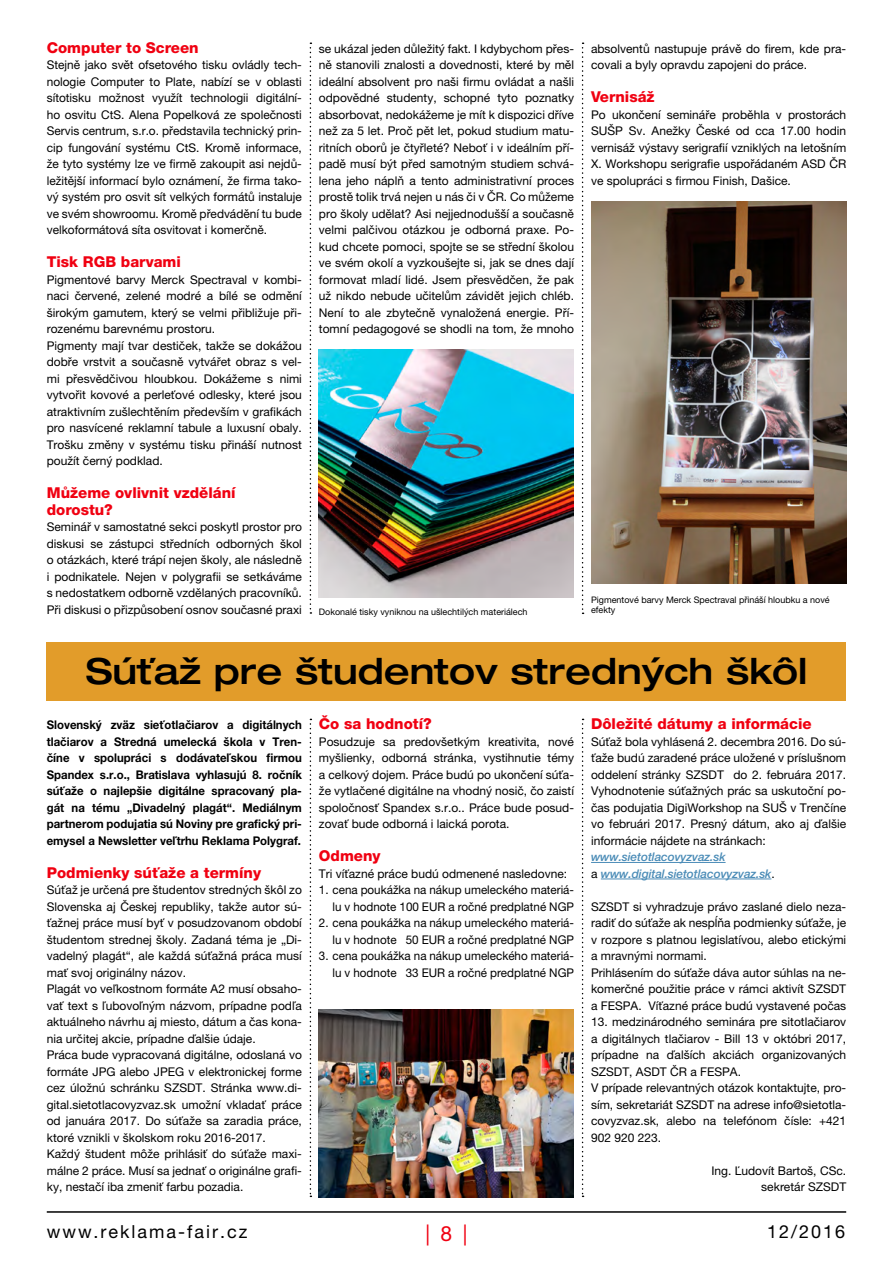
<style>
.page{position:relative;width:893px;height:1263px;background:#fff}
.page>*{position:absolute;margin:0;border:0;box-sizing:border-box;transform-origin:0 0}
.t1{font:500 expanded 36px "Helvetica Neue LT Pro";color:#000}
.t2{font:21px "Helvetica Neue LT Pro";color:#f00011}
.t3{font:18px "Helvetica Neue LT Pro";letter-spacing:.11em;color:#000}
.t4{font:800 15px/16.5px "Helvetica Neue LT Pro";color:#f00011}
.t5{font:12px/16.5px "Helvetica Neue LT Pro";color:#000;text-align:justify}
.t6{font:700 12px/16.5px "Helvetica Neue LT Pro";color:#000;text-align:justify;scale:.95 1}
.t7{font:italic 500 12px/16.5px "Helvetica Neue LT Pro";letter-spacing:-.01em;color:#4b8cb7}
.t8{font:9px/10.5px "Helvetica Neue LT Pro";color:#000}
.s1{font-weight:400;font-style:normal;color:#000}
</style>
<div class="page">
<hr style="left:47px;top:1211px;width:799px;height:2px;background:#000">
<svg style="left:582px;top:43px;width:2px;height:571px"></svg>
<svg style="left:582px;top:719px;width:2px;height:478px"></svg>
<svg style="left:310px;top:43px;width:1px;height:571px"></svg>
<svg style="left:310px;top:719px;width:1px;height:478px"></svg>
<img style="left:319px;top:350px;width:254px;height:247px">
<img style="left:591px;top:201px;width:255px;height:383px">
<img style="left:319px;top:1010px;width:254px;height:187px">
<div style="left:47px;top:642px;width:799px;height:58px;background:#e29c2a"></div>
<hr style="left:591px;top:862px;width:135px;height:1px;background:#4b8cb7">
<hr style="left:601px;top:879px;width:170px;height:1px;background:#4b8cb7">
<p class="t4" style="left:47px;top:39px;width:153px">Computer to Screen</p>
<p class="t5" style="left:47px;top:56px;width:257px">Stejně jako svět ofsetového tisku ovládly tech&shy;nologie Computer to Plate, nabízí se v oblasti sítotisku možnost využít technologii digitální&shy;ho osvitu CtS. Alena Popelková ze společnosti Servis centrum, s.r.o. představila technický prin&shy;cip fungování systému CtS. Kromě informace, že tyto systémy lze ve firmě zakoupit asi nejdů&shy;ležitější informací bylo oznámení, že firma tako&shy;vý systém pro osvit sít velkých formátů instaluje ve svém showroomu. Kromě předvádění tu bude velkoformátová síta osvitovat i komerčně.</p>
<p class="t4" style="left:47px;top:254px;width:136px">Tisk RGB barvami</p>
<p class="t5" style="left:47px;top:271px;width:257px;text-align:left">Pigmentové barvy Merck Spectraval v kombi&shy;naci červené, zelené modré a bílé se odmění širokým gamutem, který se velmi přibližuje při&shy;rozenému barevnému prostoru.<br>Pigmenty mají tvar destiček, takže se dokážou dobře vrstvit a současně vytvářet obraz s vel&shy;mi přesvědčivou hloubkou. Dokážeme s nimi vytvořit kovové a perleťové odlesky, které jsou atraktivním zušlechtěním především v grafikách pro nasvícené reklamní tabule a luxusní obaly.<br>Trošku změny v systému tisku přináší nutnost použít černý podklad.</p>
<p class="t4" style="left:47px;top:485px;width:190px">Můžeme ovlivnit vzdělání dorostu?</p>
<p class="t5" style="left:47px;top:518px;width:257px">Seminář v samostatné sekci poskytl prostor pro diskusi se zástupci středních odborných škol o otázkách, které trápí nejen školy, ale následně i podnikatele. Nejen v polygrafii se setkáváme s nedostatkem odborně vzdělaných pracovníků.<br>Při diskusi o přizpůsobení osnov současné praxi</p>
<p class="t5" style="left:319px;top:40px;width:257px">se ukázal jeden důležitý fakt. I kdybychom přes&shy;ně stanovili znalosti a dovednosti, které by měl ideální absolvent pro naši firmu ovládat a našli odpovědné studenty, schopné tyto poznatky absorbovat, nedokážeme je mít k dispozici dříve než za 5 let. Proč pět let, pokud studium matu&shy;ritních oborů je čtyřleté? Neboť i v ideálním pří&shy;padě musí být před samotným studiem schvá&shy;lena jeho náplň a tento administrativní proces prostě tolik trvá nejen u nás či v ČR. Co můžeme pro školy udělat? Asi nejjednodušší a současně velmi palčivou otázkou je odborná praxe. Po&shy;kud chcete pomoci, spojte se se střední školou ve svém okolí a vyzkoušejte si, jak se dnes dají formovat mladí lidé. Jsem přesvědčen, že pak už nikdo nebude učitelům závidět jejich chléb.<br>Není to ale zbytečně vynaložená energie. Pří&shy;tomní pedagogové se shodli na tom, že mnoho</p>
<p class="t5" style="left:591px;top:40px;width:257px">absolventů nastupuje právě do firem, kde pra&shy;covali a byly opravdu zapojeni do práce.</p>
<p class="t4" style="left:591px;top:89px;width:65px">Vernisáž</p>
<p class="t5" style="left:591px;top:106px;width:257px">Po ukončení semináře proběhla v prostorách SUŠP Sv. Anežky České od cca 17.00 hodin vernisáž výstavy serigrafií vzniklých na letošním X. Workshopu serigrafie uspořádaném ASD ČR ve spolupráci s firmou Finish, Dašice.</p>
<p class="t8" style="left:319px;top:606px;width:210px">Dokonalé tisky vyniknou na ušlechtilých materiálech</p>
<p class="t8" style="left:591px;top:594px;width:240px">Pigmentové barvy Merck Spectraval přináší hloubku a nové efekty</p>
<h1 class="t1" style="left:86px;top:649px;width:723px">Súťaž pre študentov stredných škôl</h1>
<p class="t4" style="left:319px;top:716px;width:114px">Čo sa hodnotí?</p>
<p class="t5" style="left:319px;top:733px;width:257px">Posudzuje sa predovšetkým kreativita, nové myšlienky, odborná stránka, vystihnutie témy a celkový dojem. Práce budú po ukončení súťa&shy;že vytlačené digitálne na vhodný nosič, čo zaistí spoločnosť Spandex s.r.o.. Práce bude posud&shy;zovať bude odborná i laická porota.</p>
<p class="t4" style="left:319px;top:848px;width:63px">Odmeny</p>
<p class="t5" style="left:319px;top:865px;width:250px">Tri víťazné práce budú odmenené nasledovne:</p>
<p class="t5" style="left:319px;top:881px;width:257px;text-align:right">1. cena poukážka na nákup umeleckého materiá&shy;lu v hodnote 100 EUR a ročné predplatné NGP</p>
<p class="t5" style="left:319px;top:914px;width:257px;text-align:right">2. cena poukážka na nákup umeleckého materiá&shy;lu v hodnote 50 EUR a ročné predplatné NGP</p>
<p class="t5" style="left:319px;top:947px;width:257px;text-align:right">3. cena poukážka na nákup umeleckého materiá&shy;lu v hodnote 33 EUR a ročné predplatné NGP</p>
<p class="t4" style="left:591px;top:716px;width:222px">Dôležité dátumy a informácie</p>
<p class="t5" style="left:591px;top:733px;width:257px">Súťaž bola vyhlásená 2. decembra 2016. Do sú&shy;ťaže budú zaradené práce uložené v príslušnom oddelení stránky SZSDT do 2. februára 2017.<br>Vyhodnotenie súťažných prác sa uskutoční po&shy;čas podujatia DigiWorkshop na SUŠ v Trenčíne vo februári 2017. Presný dátum, ako aj ďalšie informácie nájdete na stránkach:</p>
<p class="t7" style="left:591px;top:849px;width:185px">www.sietotlacovyzvaz.sk<br><span class="s1">a</span> www.digital.sietotlacovyzvaz.sk<span class="s1">.</span></p>
<p class="t5" style="left:591px;top:898px;width:257px;text-align:left">SZSDT si vyhradzuje právo zaslané dielo neza&shy;radiť do súťaže ak nespĺňa podmienky súťaže, je v rozpore s platnou legislatívou, alebo etickými a mravnými normami.<br>Prihlásením do súťaže dáva autor súhlas na ne&shy;komerčné použitie práce v rámci aktivít SZSDT a FESPA. Víťazné práce budú vystavené počas</p>
<p class="t5" style="left:591px;top:1013px;width:257px;text-align:left">13. medzinárodného seminára pre sitotlačiarov a digitálnych tlačiarov - Bill 13 v októbri 2017, prípadne na ďalších akciách organizovaných SZSDT, ASDT ČR a FESPA.<br>V prípade relevantných otázok kontaktujte, pro&shy;sím, sekretariát SZSDT na adrese info@sietotla&shy;covyzvaz.sk, alebo na telefónom čísle: +421<br>902 920 223.</p>
<p class="t5" style="left:711px;top:1162px;width:136px;text-align:right">Ing. Ľudovít Bartoš, CSc. sekretár SZSDT</p>
<p class="t6" style="left:47px;top:716px;width:270px">Slovenský zväz sieťotlačiarov a digitálnych tlačiarov a Stredná umelecká škola v Tren&shy;číne v spolupráci s dodávateľskou firmou Spandex s.r.o., Bratislava vyhlasujú 8. ročník súťaže o najlepšie digitálne spracovaný pla&shy;gát na tému „Divadelný plagát“. Mediálnym partnerom podujatia sú Noviny pre grafický pri&shy;emysel a Newsletter veľtrhu Reklama Polygraf.</p>
<p class="t4" style="left:47px;top:864px;width:216px">Podmienky súťaže a termíny</p>
<p class="t5" style="left:47px;top:881px;width:257px;text-align:left">Súťaž je určená pre študentov stredných škôl zo Slovenska aj Českej republiky, takže autor sú&shy;ťažnej práce musí byť v posudzovanom období študentom strednej školy. Zadaná téma je „Di&shy;vadelný plagát“, ale každá súťažná práca musí mať svoj originálny názov.<br>Plagát vo veľkostnom formáte A2 musí obsaho&shy;vať text s ľubovoľným názvom, prípadne podľa aktuálneho návrhu aj miesto, dátum a čas kona&shy;nia určitej akcie, prípadne ďalšie údaje.<br>Práca bude vypracovaná digitálne, odoslaná vo formáte JPG alebo JPEG v elektronickej forme cez úložnú schránku SZSDT. Stránka www.di&shy;gital.sietotlacovyzvaz.sk umožní vkladať práce od januára 2017. Do súťaže sa zaradia práce, ktoré vznikli v školskom roku 2016-2017.<br>Každý študent môže prihlásiť do súťaže maxi&shy;málne 2 práce. Musí sa jednať o originálne grafi&shy;ky, nestačí iba zmeniť farbu pozadia.</p>
<h3 class="t3" style="left:47px;top:1221px;width:202px">www.reklama-fair.cz</h3>
<h2 class="t2" style="left:425px;top:1220px;width:43px">| 8 |</h2>
<h3 class="t3" style="left:767px;top:1221px;width:79px">12/2016</h3>
</div>
